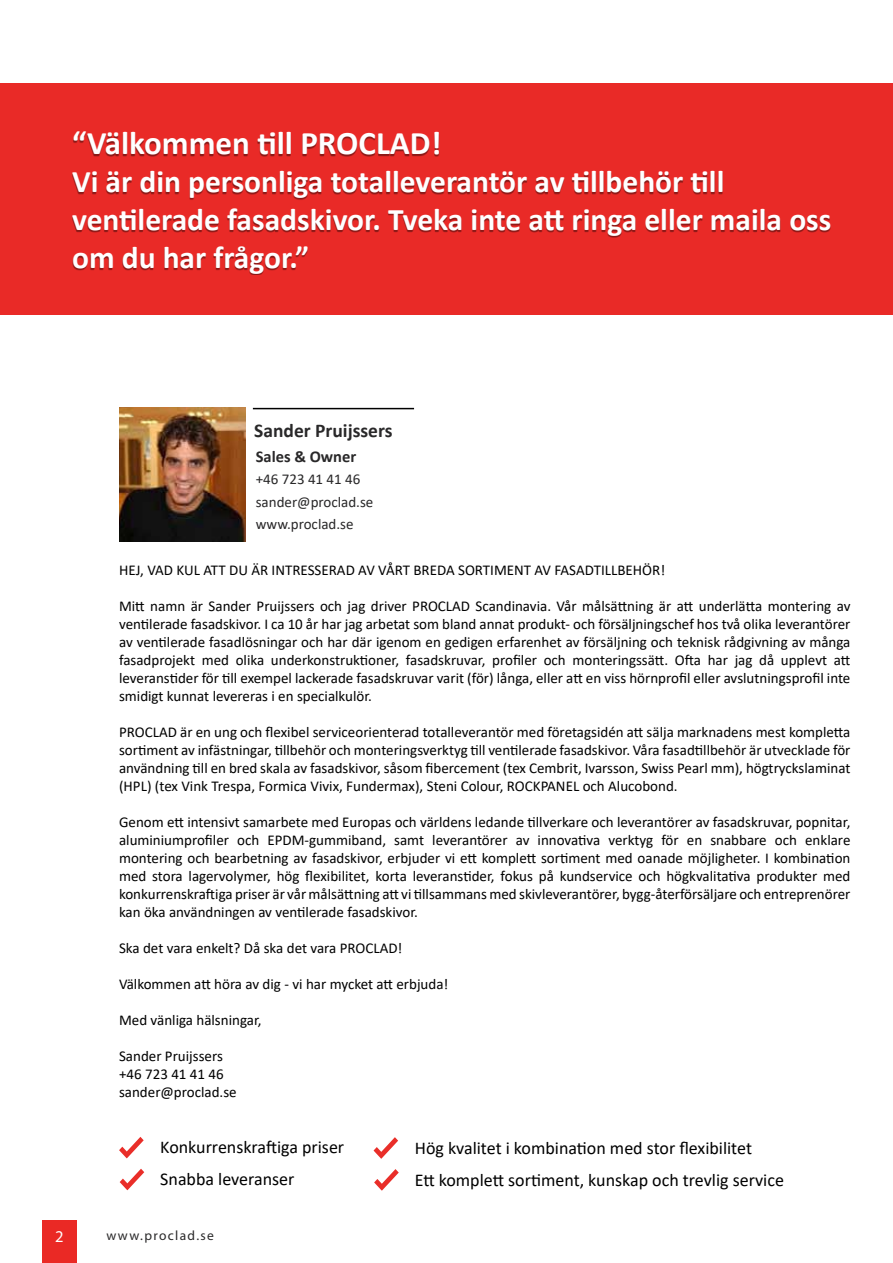
<style>
.page{position:relative;width:893px;height:1263px;background:#fff}
.page>*{position:absolute;margin:0;border:0;box-sizing:border-box;transform-origin:0 0}
.t1{font:700 33px "Calibri";color:#fff}
.t2{font:700 31.5px/37.8px "Calibri";color:#fff}
.t3{font:700 19.5px "Calibri";color:#292829}
.t4{font:18px/32px "Calibri";color:#000}
.t5{font:700 16.5px "Calibri";color:#292829}
.t6{font:16.5px "Myriad Pro";color:#fff}
.t7{font:15px/18px "Calibri";color:#000;text-align:justify}
.t8{font:15px/22.5px "Calibri";color:#292829}
.t9{font:13.5px "Myriad Pro";letter-spacing:.1em;color:#292829}
</style>
<div class="page">
<div style="left:0;top:83px;width:893px;height:231px;background:#e92a27"></div>
<div style="left:43px;top:1220px;width:34px;height:43px;background:#ea2925"></div>
<img style="left:119px;top:408px;width:127px;height:134px">
<hr style="left:253px;top:408px;width:161px;height:1px;background:#000">
<div style="left:72px;top:134px;width:758px;height:141px;background:#000;opacity:.4"></div>
<svg style="left:119px;top:1137px;width:25px;height:21px"></svg>
<svg style="left:120px;top:1169px;width:24px;height:21px"></svg>
<svg style="left:374px;top:1137px;width:24px;height:22px"></svg>
<svg style="left:374px;top:1169px;width:25px;height:21px"></svg>
<h1 class="t1" style="left:72px;top:120px;width:371px">“Välkommen till PROCLAD!</h1>
<h2 class="t2" style="left:72px;top:162px;width:761px">Vi är din personliga totalleverantör av tillbehör till ventilerade fasadskivor. Tveka inte att ringa eller maila oss om du har frågor.”</h2>
<h3 class="t3" style="left:254px;top:417px;width:140px">Sander Pruijssers</h3>
<p class="t5" style="left:256px;top:444px;width:102px">Sales &amp; Owner</p>
<p class="t8" style="left:256px;top:467px;width:119px">+46 723 41 41 46 sander@proclad.se www.proclad.se</p>
<p class="t7" style="left:119px;top:560px;width:548px">HEJ, VAD KUL ATT DU ÄR INTRESSERAD AV VÅRT BREDA SORTIMENT AV FASADTILLBEHÖR!</p>
<p class="t7" style="left:119px;top:596px;width:733px">Mitt namn är Sander Pruijssers och jag driver PROCLAD Scandinavia. Vår målsättning är att underlätta montering av ventilerade fasadskivor. I ca 10 år har jag arbetat som bland annat produkt- och försäljningschef hos två olika leverantörer av ventilerade fasadlösningar och har där igenom en gedigen erfarenhet av försäljning och teknisk rådgivning av många fasadprojekt med olika underkonstruktioner, fasadskruvar, profiler och monteringssätt. Ofta har jag då upplevt att leveranstider för till exempel lackerade fasadskruvar varit (för) långa, eller att en viss hörnprofil eller avslutningsprofil inte smidigt kunnat levereras i en specialkulör.</p>
<p class="t7" style="left:119px;top:722px;width:733px">PROCLAD är en ung och flexibel serviceorienterad totalleverantör med företagsidén att sälja marknadens mest kompletta sortiment av infästningar, tillbehör och monteringsverktyg till ventilerade fasadskivor. Våra fasadtillbehör är utvecklade för användning till en bred skala av fasadskivor, såsom fibercement (tex Cembrit, Ivarsson, Swiss Pearl mm), högtryckslaminat (HPL) (tex Vink Trespa, Formica Vivix, Fundermax), Steni Colour, ROCKPANEL och Alucobond.</p>
<p class="t7" style="left:119px;top:812px;width:733px">Genom ett intensivt samarbete med Europas och världens ledande tillverkare och leverantörer av fasadskruvar, popnitar, aluminiumprofiler och EPDM-gummiband, samt leverantörer av innovativa verktyg för en snabbare och enklare montering och bearbetning av fasadskivor, erbjuder vi ett komplett sortiment med oanade möjligheter. I kombination med stora lagervolymer, hög flexibilitet, korta leveranstider, fokus på kundservice och högkvalitativa produkter med konkurrenskraftiga priser är vår målsättning att vi tillsammans med skivleverantörer, bygg-återförsäljare och entreprenörer kan öka användningen av ventilerade fasadskivor.</p>
<p class="t7" style="left:119px;top:938px;width:285px">Ska det vara enkelt? Då ska det vara PROCLAD!</p>
<p class="t7" style="left:119px;top:974px;width:331px">Välkommen att höra av dig - vi har mycket att erbjuda!</p>
<p class="t7" style="left:119px;top:1010px;width:144px">Med vänliga hälsningar,</p>
<p class="t7" style="left:119px;top:1046px;width:119px;text-align:left">Sander Pruijssers +46 723 41 41 46 sander@proclad.se</p>
<p class="t4" style="left:160px;top:1131px;width:185px">Konkurrenskraftiga priser<br>Snabba leveranser</p>
<p class="t4" style="left:415px;top:1131px;width:371px">Hög kvalitet i kombination med stor flexibilitet<br>Ett komplett sortiment, kunskap och trevlig service</p>
<p class="t6" style="left:55px;top:1226px;width:10px">2</p>
<p class="t9" style="left:107px;top:1227px;width:109px">www.proclad.se</p>
</div>
